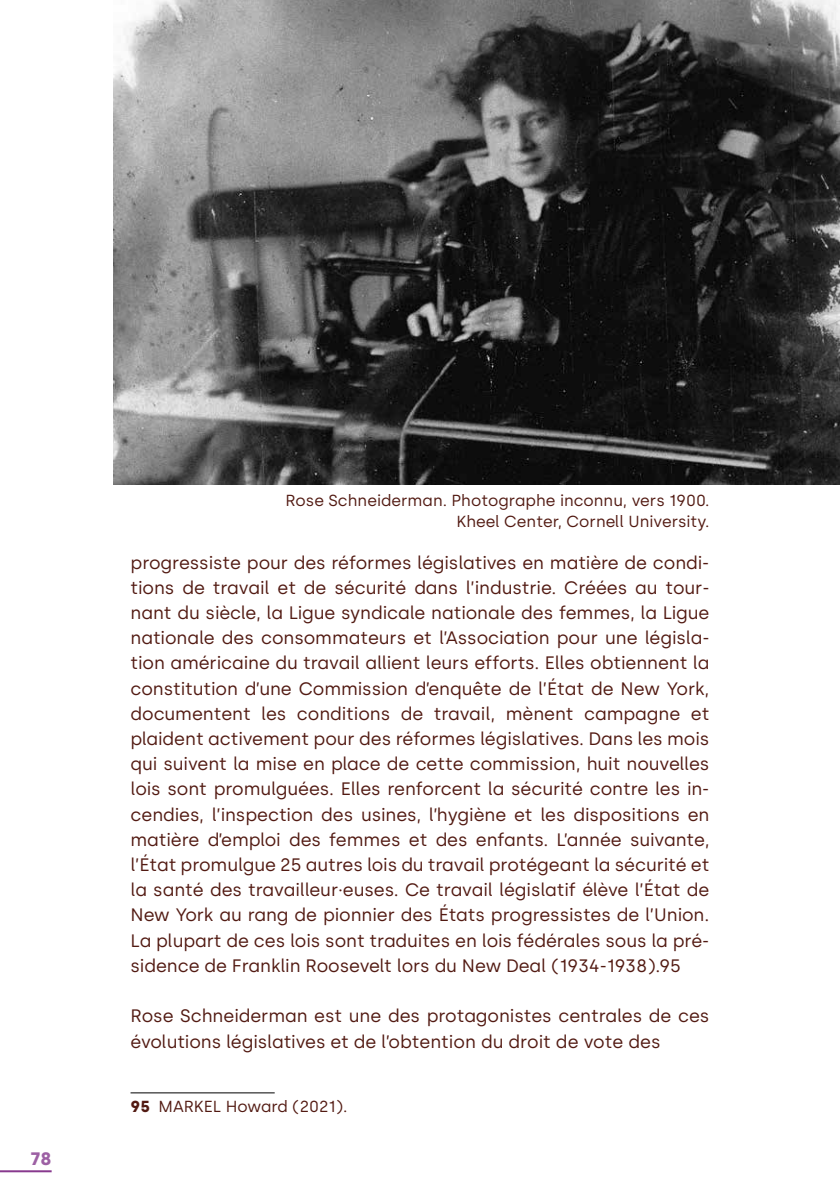
<style>
.page{position:relative;width:840px;height:1191px;background:#fff}
.page>*{position:absolute;margin:0;border:0;box-sizing:border-box;transform-origin:0 0}
.t1{font:18px/25.2px "Silka";letter-spacing:-.005em;color:#521a12;text-align:justify}
.t2{font:700 18px "Silka";color:#9d60a4}
.t3{font:16px/21.6px "Silka";color:#521a12;text-align:right}
.s1{font-weight:700}
</style>
<div class="page">
<hr style="left:0;top:1170px;width:52px;height:2px;background:#883a8e">
<hr style="left:130px;top:1092px;width:144px;height:1px;background:#000">
<img style="left:113px;top:0;width:726px;height:485px">
<p class="t2" style="left:30px;top:1148px;width:23px">78</p>
<p class="t3" style="left:285px;top:489px;width:425px">Rose Schneiderman. Photographe inconnu, vers 1900.<br>Kheel Center, Cornell University.</p>
<p class="t1" style="left:130px;top:549px;width:580px">progressiste pour des réformes législatives en matière de condi&shy;tions de travail et de sécurité dans l’industrie. Créées au tour&shy;nant du siècle, la Ligue syndicale nationale des femmes, la Ligue nationale des consommateurs et l’Association pour une législa&shy;tion américaine du travail allient leurs efforts. Elles obtiennent la constitution d’une Commission d’enquête de l’État de New York, documentent les conditions de travail, mènent campagne et plaident activement pour des réformes législatives. Dans les mois qui suivent la mise en place de cette commission, huit nouvelles lois sont promulguées. Elles renforcent la sécurité contre les in&shy;cendies, l’inspection des usines, l’hygiène et les dispositions en matière d’emploi des femmes et des enfants. L’année suivante, l’État promulgue 25 autres lois du travail protégeant la sécurité et la santé des travailleur·euses. Ce travail législatif élève l’État de New York au rang de pionnier des États progressistes de l’Union.<br>La plupart de ces lois sont traduites en lois fédérales sous la pré&shy;sidence de Franklin Roosevelt lors du New Deal (1934-1938).95</p>
<p class="t1" style="left:130px;top:1003px;width:580px">Rose Schneiderman est une des protagonistes centrales de ces évolutions législatives et de l’obtention du droit de vote des</p>
<p class="t3" style="left:130px;top:1095px;width:218px"><span class="s1">95</span> MARKEL Howard (2021).</p>
</div>
